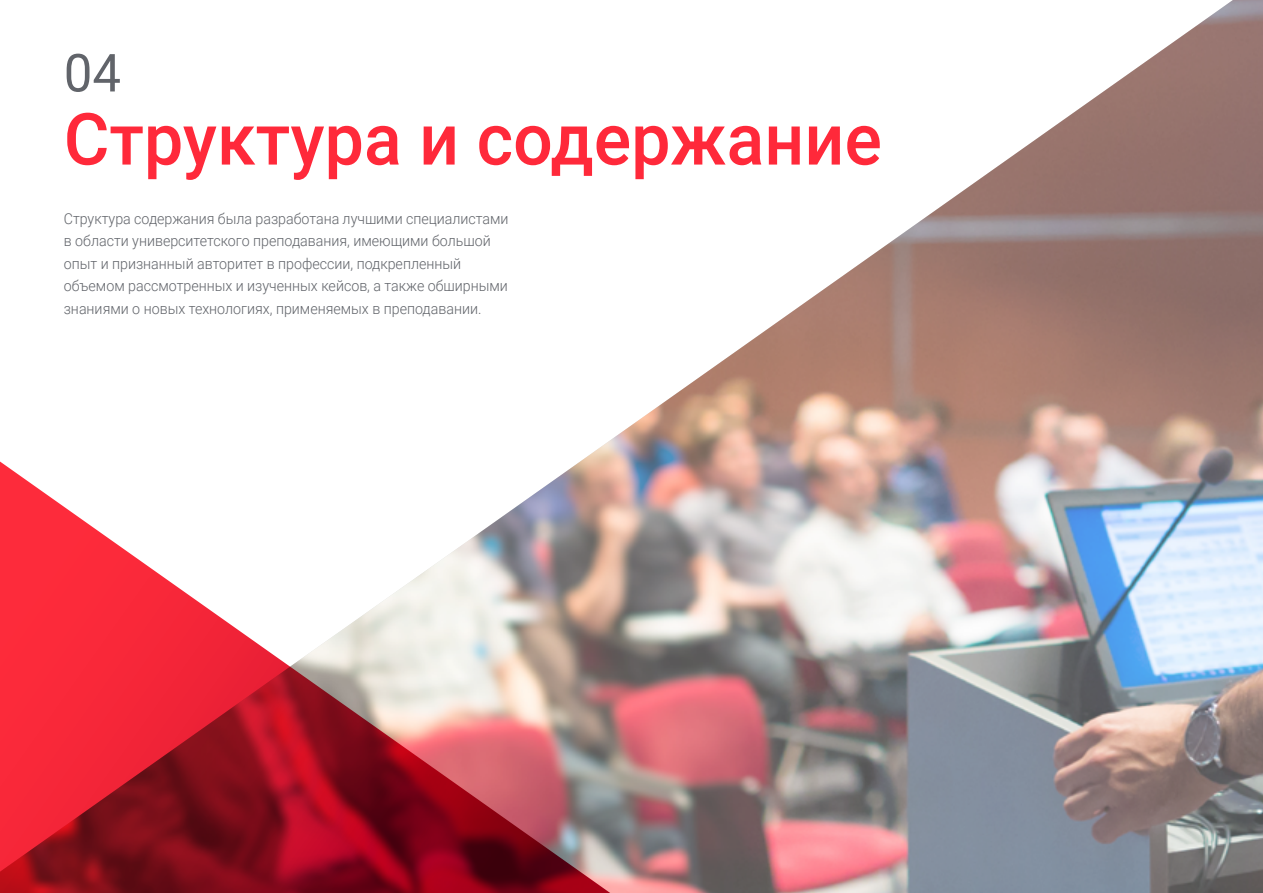
<style>
.page{position:relative;width:1263px;height:893px;background:#fff}
.page>*{position:absolute;margin:0;border:0;box-sizing:border-box;transform-origin:0 0}
.t1{font:500 72px "Roboto";color:#ff293a}
.t2{font:52.5px "Roboto";color:#61646a}
.t3{font:300 15px/22.5px "Roboto";color:#61646a;scale:.95 1}
</style>
<div class="page">
<img style="left:602px;top:0;width:661px;height:893px">
<svg style="left:0;top:446px;width:640px;height:447px"></svg>
<h2 class="t2" style="left:64px;top:36px;width:59px">04</h2>
<h1 class="t1" style="left:64px;top:89px;width:820px">Структура и содержание</h1>
<p class="t3" style="left:64px;top:207px;width:470px">Структура содержания была разработана лучшими специалистами в области университетского преподавания, имеющими большой опыт и признанный авторитет в профессии, подкрепленный объемом рассмотренных и изученных кейсов, а также обширными знаниями о новых технологиях, применяемых в преподавании.</p>
</div>
